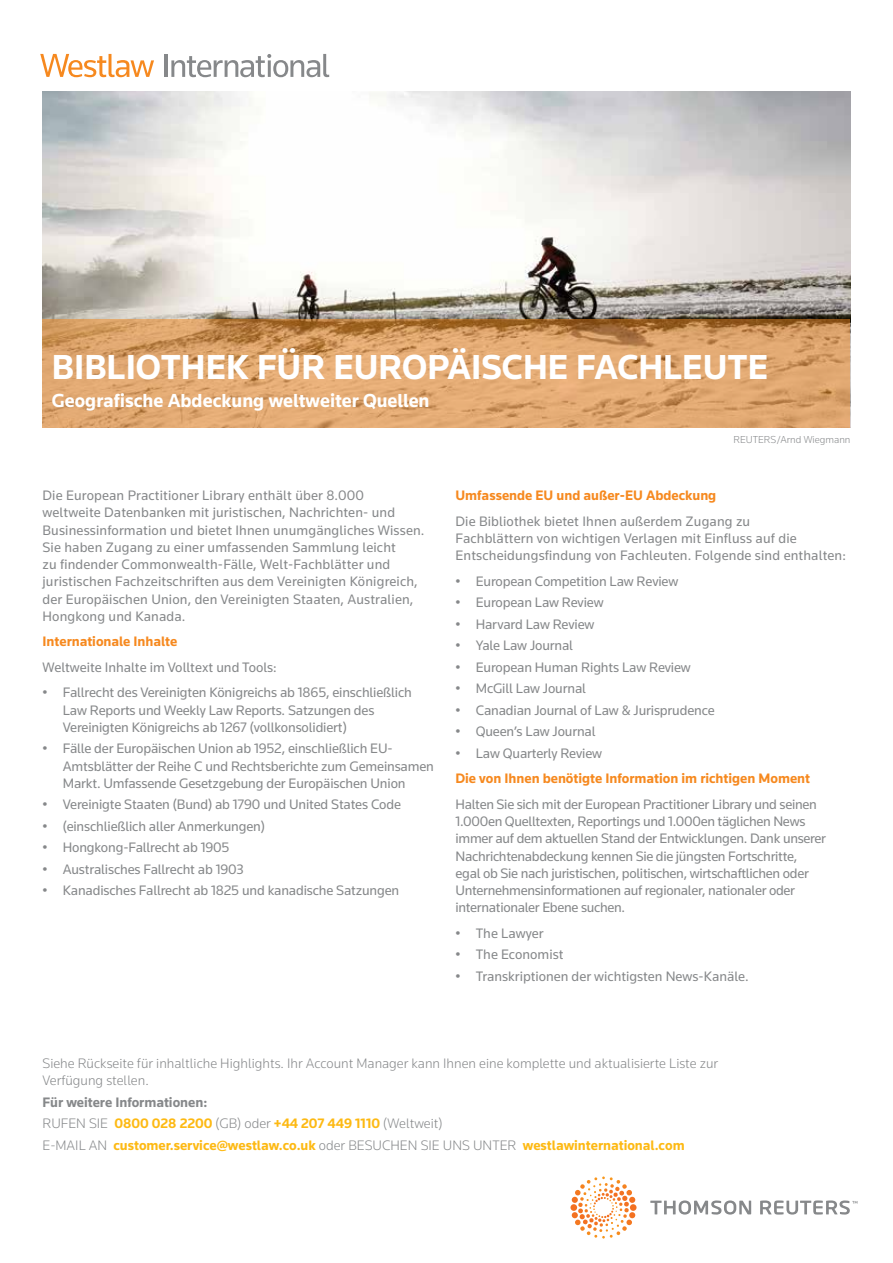
<style>
.page{position:relative;width:893px;height:1263px;background:#fff}
.page>*{position:absolute;margin:0;border:0;box-sizing:border-box;transform-origin:0 0}
.t1{font:700 36px "Knowledge";color:#fff}
.t2{font:700 19.65px "Knowledge";color:#fff}
.t3{font:14.25px/17.2px "Knowledge";letter-spacing:-.01em;color:#86888a}
.t4{font:14.25px/17.2px "Knowledge";letter-spacing:.01em;color:#86888a}
.t5{font:700 14.25px/21.5px "Knowledge";color:#fdb913}
.t6{font:300 14.25px/17.2px "Knowledge";color:#86888a}
.t7{font:700 14.25px "Knowledge";color:#f6891f}
.t8{font:300 10.5px "Knowledge";color:#86888a}
.s1{color:#86888a}
.s2{font-weight:300;color:#86888a}
</style>
<div class="page">
<svg style="left:40px;top:54px;width:114px;height:23px"></svg>
<hr style="left:165px;top:54px;width:3px;height:23px;background:#86888a">
<svg style="left:171px;top:54px;width:158px;height:23px"></svg>
<img style="left:43px;top:91px;width:807px;height:228px">
<svg style="left:650px;top:1200px;width:207px;height:14px"></svg>
<svg style="left:570px;top:1176px;width:67px;height:59px"></svg>
<svg style="left:43px;top:319px;width:807px;height:108px;background:#d9a069"></svg>
<h1 class="t1" style="left:52px;top:345px;width:718px">BIBLIOTHEK FÜR EUROPÄISCHE FACHLEUTE</h1>
<h2 class="t2" style="left:52px;top:388px;width:379px">Geografische Abdeckung weltweiter Quellen</h2>
<p class="t4" style="left:43px;top:486px;width:384px">Die European Practitioner Library enthält über 8.000 weltweite Datenbanken mit juristischen, Nachrichten- und Businessinformation und bietet Ihnen unumgängliches Wissen.<br>Sie haben Zugang zu einer umfassenden Sammlung leicht<br>zu findender Commonwealth-Fälle, Welt-Fachblätter und juristischen Fachzeitschriften aus dem Vereinigten Königreich, der Europäischen Union, den Vereinigten Staaten, Australien, Hongkong und Kanada.</p>
<p class="t7" style="left:43px;top:633px;width:136px">Internationale Inhalte</p>
<p class="t3" style="left:43px;top:658px;width:236px">Weltweite Inhalte im Volltext und Tools:</p>
<p class="t3" style="left:63px;top:684px;width:351px;text-indent:-20px">• Fallrecht des Vereinigten Königreichs ab 1865, einschließlich<br>Law Reports und Weekly Law Reports. Satzungen des<br>Vereinigten Königreichs ab 1267 (vollkonsolidiert)</p>
<p class="t3" style="left:63px;top:740px;width:373px;text-indent:-20px">• Fälle der Europäischen Union ab 1952, einschließlich EU-<br>Amtsblätter der Reihe C und Rechtsberichte zum Gemeinsamen<br>Markt. Umfassende Gesetzgebung der Europäischen Union</p>
<p class="t3" style="left:43px;top:796px;width:360px">• Vereinigte Staaten (Bund) ab 1790 und United States Code</p>
<p class="t3" style="left:43px;top:817px;width:224px">• (einschließlich aller Anmerkungen)</p>
<p class="t3" style="left:43px;top:839px;width:188px">• Hongkong-Fallrecht ab 1905</p>
<p class="t3" style="left:43px;top:860px;width:203px">• Australisches Fallrecht ab 1903</p>
<p class="t3" style="left:43px;top:882px;width:358px">• Kanadisches Fallrecht ab 1825 und kanadische Satzungen</p>
<p class="t8" style="left:733px;top:433px;width:119px">REUTERS/Arnd Wiegmann</p>
<p class="t7" style="left:455px;top:487px;width:262px">Umfassende EU und außer-EU Abdeckung</p>
<p class="t4" style="left:455px;top:512px;width:392px">Die Bibliothek bietet Ihnen außerdem Zugang zu<br>Fachblättern von wichtigen Verlagen mit Einfluss auf die<br>Entscheidungsfindung von Fachleuten. Folgende sind enthalten:</p>
<p class="t3" style="left:455px;top:572px;width:224px">• European Competition Law Review</p>
<p class="t3" style="left:455px;top:593px;width:150px">• European Law Review</p>
<p class="t3" style="left:455px;top:615px;width:140px">• Harvard Law Review</p>
<p class="t3" style="left:455px;top:637px;width:119px">• Yale Law Journal</p>
<p class="t3" style="left:455px;top:658px;width:237px">• European Human Rights Law Review</p>
<p class="t3" style="left:455px;top:680px;width:132px">• McGill Law Journal</p>
<p class="t3" style="left:455px;top:701px;width:261px">• Canadian Journal of Law &amp; Jurisprudence</p>
<p class="t3" style="left:455px;top:723px;width:142px">• Queen’s Law Journal</p>
<p class="t3" style="left:455px;top:744px;width:148px">• Law Quarterly Review</p>
<p class="t7" style="left:455px;top:770px;width:356px">Die von Ihnen benötigte Information im richtigen Moment</p>
<p class="t3" style="left:455px;top:795px;width:372px">Halten Sie sich mit der European Practitioner Library und seinen 1.000en Quelltexten, Reportings und 1.000en täglichen News immer auf dem aktuellen Stand der Entwicklungen. Dank unserer Nachrichtenabdeckung kennen Sie die jüngsten Fortschritte,<br>egal ob Sie nach juristischen, politischen, wirtschaftlichen oder Unternehmensinformationen auf regionaler, nationaler oder internationaler Ebene suchen.</p>
<p class="t3" style="left:455px;top:924px;width:90px">• The Lawyer</p>
<p class="t3" style="left:455px;top:946px;width:109px">• The Economist</p>
<p class="t3" style="left:455px;top:967px;width:295px">• Transkriptionen der wichtigsten News-Kanäle.</p>
<p class="t6" style="left:43px;top:1054px;width:677px">Siehe Rückseite für inhaltliche Highlights. Ihr Account Manager kann Ihnen eine komplette und aktualisierte Liste zur<br>Verfügung stellen.</p>
<p class="t5" style="left:43px;top:1091px;width:644px"><span class="s1">Für weitere Informationen:<br></span><span class="s2">RUFEN SIE</span> 0800 028 2200 <span class="s2">(GB) oder</span> +44 207 449 1110 <span class="s2">(Weltweit)<br>E-MAIL AN</span> customer.service@westlaw.co.uk <span class="s2">oder BESUCHEN SIE UNS UNTER</span> westlawinternational.com</p>
</div>
